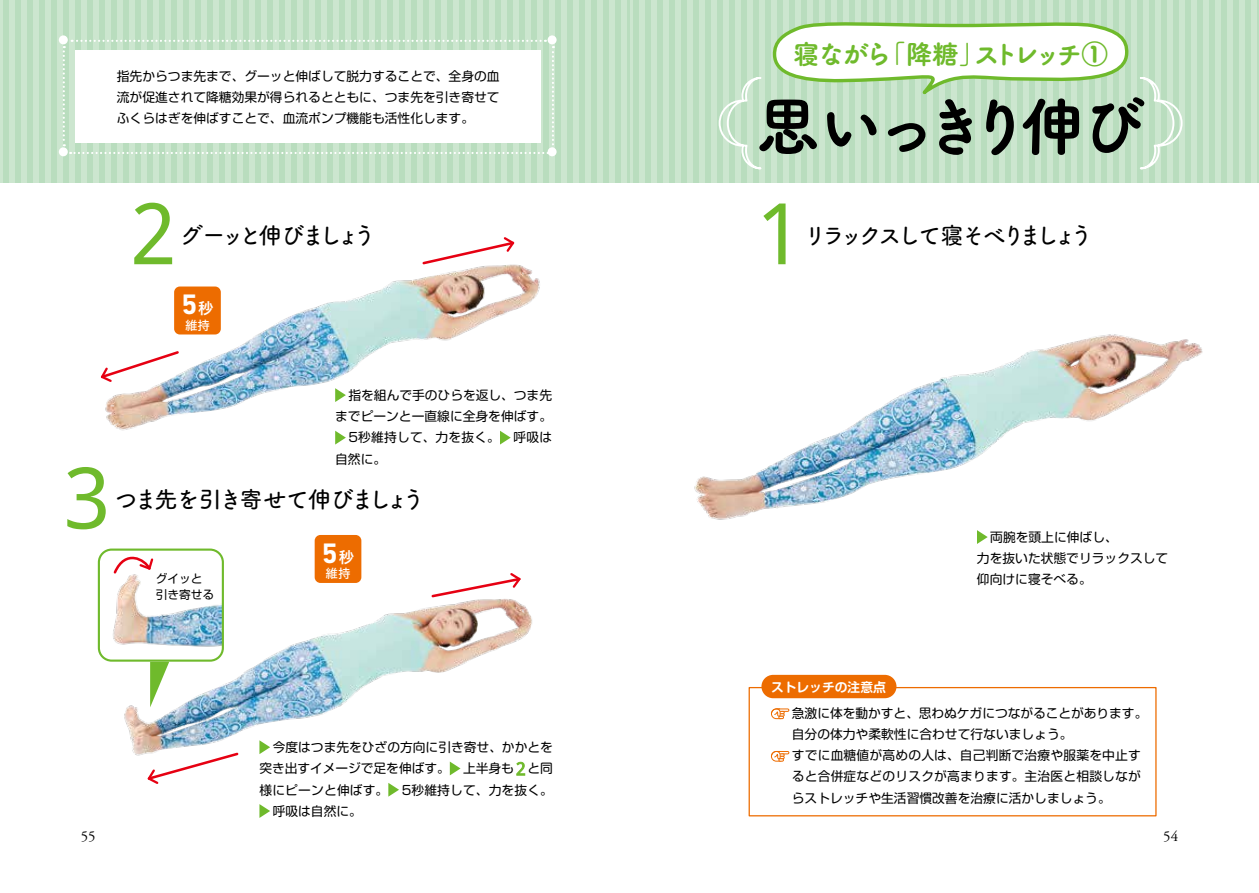
<style>
.page{position:relative;width:1259px;height:893px;background:#fff}
.page>*{position:absolute;margin:0;border:0;box-sizing:border-box;transform-origin:0 0}
.t1{font:85.05px "Droid Sans";color:#6fba2c}
.t2{font:63.75px "Tsuku A Rd Gothic Std E";letter-spacing:-.14em;color:#000}
.t3{font:26.55px "Tsuku A Rd Gothic Std E";letter-spacing:-.13em;color:#6fba2c}
.t4{font:23.4px "Tsuku A Rd Gothic Std D";letter-spacing:-.195em;color:#000}
.t5{font:23.4px "Tsuku A Rd Gothic Std D";letter-spacing:-.12em;color:#000}
.t6{font:23.4px "Tsuku A Rd Gothic Std D";letter-spacing:-.19em;color:#000}
.t7{font:15.3px "Hira Kaku Std W6";color:#fff}
.t8{font:14.85px "Adobe Garamond";color:#000}
.t9{font:12.75px/21.3px "Soft Go Std";color:#000}
.t10{font:700 12.75px "Soft Go Std De";color:#fff}
.t11{font:12.45px "Hira Kaku Std W5";color:#fff}
.t12{font:11.7px/15.9px "Soft Go Std";color:#000}
.s1{font-family:"DIN Next LT Pro";font-weight:700;font-size:28.65px}
</style>
<div class="page">
<div style="left:629px;top:0;width:630px;height:183px;background:linear-gradient(to right,#c2e1c6,#c3e2c7)"></div>
<div style="left:0;top:0;width:629px;height:183px;background:linear-gradient(to right,#c2e1c6,#c3e2c7)"></div>
<svg style="left:770px;top:16px;width:358px;height:93px"></svg>
<div style="left:59px;top:35px;width:9px;height:9px;background:#fff;border-radius:50%"></div>
<div style="left:59px;top:147px;width:9px;height:9px;background:#fff;border-radius:50%"></div>
<div style="left:547px;top:35px;width:9px;height:9px;background:#fff;border-radius:50%"></div>
<div style="left:547px;top:147px;width:9px;height:9px;background:#fff;border-radius:50%"></div>
<svg style="left:63px;top:40px;width:491px;height:114px"></svg>
<img style="left:694px;top:334px;width:509px;height:204px">
<img style="left:105px;top:264px;width:435px;height:167px">
<img style="left:97px;top:548px;width:435px;height:226px">
<svg style="left:977px;top:530px;width:10px;height:14px"></svg>
<svg style="left:335px;top:388px;width:11px;height:14px"></svg>
<svg style="left:335px;top:431px;width:11px;height:14px"></svg>
<svg style="left:500px;top:431px;width:11px;height:14px"></svg>
<svg style="left:259px;top:740px;width:11px;height:14px"></svg>
<svg style="left:450px;top:761px;width:10px;height:14px"></svg>
<svg style="left:516px;top:762px;width:9px;height:14px"></svg>
<svg style="left:388px;top:783px;width:11px;height:14px"></svg>
<svg style="left:259px;top:804px;width:11px;height:14px"></svg>
<img style="left:99px;top:550px;width:124px;height:111px">
<div style="left:98px;top:548px;width:126px;height:114px;border:2px solid #6fba2c;border-radius:13px"></div>
<svg style="left:150px;top:662px;width:19px;height:45px"></svg>
<div style="left:174px;top:286px;width:47px;height:48px;background:#ed6c00;border-radius:6px"></div>
<div style="left:315px;top:535px;width:46px;height:48px;background:#ed6c00;border-radius:6px"></div>
<svg style="left:112px;top:548px;width:43px;height:28px"></svg>
<svg style="left:146px;top:751px;width:94px;height:33px"></svg>
<svg style="left:430px;top:571px;width:93px;height:28px"></svg>
<svg style="left:421px;top:237px;width:95px;height:29px"></svg>
<svg style="left:100px;top:349px;width:81px;height:35px"></svg>
<div style="left:748px;top:687px;width:408px;height:129px;border:1px solid #ed6c00"></div>
<div style="left:761px;top:675px;width:135px;height:23px;background:#ed6c00;border-radius:12px"></div>
<svg style="left:1138px;top:76px;width:45px;height:94px"></svg>
<svg style="left:717px;top:76px;width:45px;height:94px"></svg>
<svg style="left:771px;top:708px;width:19px;height:11px"></svg>
<svg style="left:771px;top:751px;width:19px;height:11px"></svg>
<p class="t9" style="left:117px;top:64px;width:384px;text-align:justify">指先からつま先まで、グーッと伸ばして脱力することで、全身の血流が促進されて降糖効果が得られるとともに、つま先を引き寄せてふくらはぎを伸ばすことで、血流ポンプ機能も活性化します。</p>
<h1 class="t1" style="left:130px;top:175px;width:48px">2</h1>
<h3 class="t6" style="left:180px;top:217px;width:198px">グーッと伸びましょう</h3>
<p class="t7" style="left:181px;top:296px;width:34px">秒<span class="s1">5</span></p>
<p class="t11" style="left:185px;top:315px;width:26px">維持</p>
<h1 class="t1" style="left:64px;top:439px;width:48px">3</h1>
<p class="t9" style="left:335px;top:383px;width:218px;text-align:right">指を組んで手のひらを返し、つま先までピーンと一直線に全身を伸ばす。呼吸は</p>
<p class="t9" style="left:335px;top:426px;width:166px;text-indent:13px">5秒維持して、力を抜く。自然に。</p>
<h3 class="t5" style="left:114px;top:481px;width:313px">つま先を引き寄せて伸びましょう</h3>
<p class="t12" style="left:156px;top:569px;width:60px">グイッと引き寄せる</p>
<p class="t7" style="left:322px;top:545px;width:34px">秒<span class="s1">5</span></p>
<p class="t11" style="left:325px;top:564px;width:26px">維持</p>
<p class="t8" style="left:81px;top:828px;width:16px">55</p>
<p class="t9" style="left:273px;top:735px;width:282px;text-align:right">今度はつま先をひざの方向に引き寄せ、かかとをと同</p>
<p class="t9" style="left:402px;top:757px;width:153px;text-indent:-142px">突き出すイメージで足を伸ばす。<br>5秒維持して、力を抜く。</p>
<p class="t9" style="left:463px;top:757px;width:52px">上半身も</p>
<p class="t9" style="left:273px;top:778px;width:117px;text-indent:-13px">様にピーンと伸ばす。呼吸は自然に。</p>
<h3 class="t3" style="left:973px;top:33px;width:136px">ストレッチ1</h3>
<h3 class="t3" style="left:879px;top:33px;width:108px">「降糖」</h3>
<h3 class="t3" style="left:793px;top:33px;width:100px">寝ながら</h3>
<h2 class="t2" style="left:756px;top:76px;width:391px">思いっきり伸び</h2>
<h1 class="t1" style="left:756px;top:175px;width:48px">1</h1>
<h3 class="t4" style="left:803px;top:217px;width:291px">リラックスして寝そべりましょう</h3>
<p class="t9" style="left:977px;top:525px;width:193px;text-indent:13px">両腕を頭上に伸ばし、<br>力を抜いた状態でリラックスして仰向けに寝そべる。</p>
<p class="t10" style="left:771px;top:678px;width:116px">ストレッチの注意点</p>
<p class="t9" style="left:792px;top:701px;width:357px">急激に体を動かすと、思わぬケガにつながることがあります。自分の体力や柔軟性に合わせて行ないましょう。<br>すでに血糖値が高めの人は、自己判断で治療や服薬を中止すると合併症などのリスクが高まります。主治医と相談しながらストレッチや生活習慣改善を治療に活かしましょう。</p>
<p class="t8" style="left:1163px;top:828px;width:16px">54</p>
</div>
